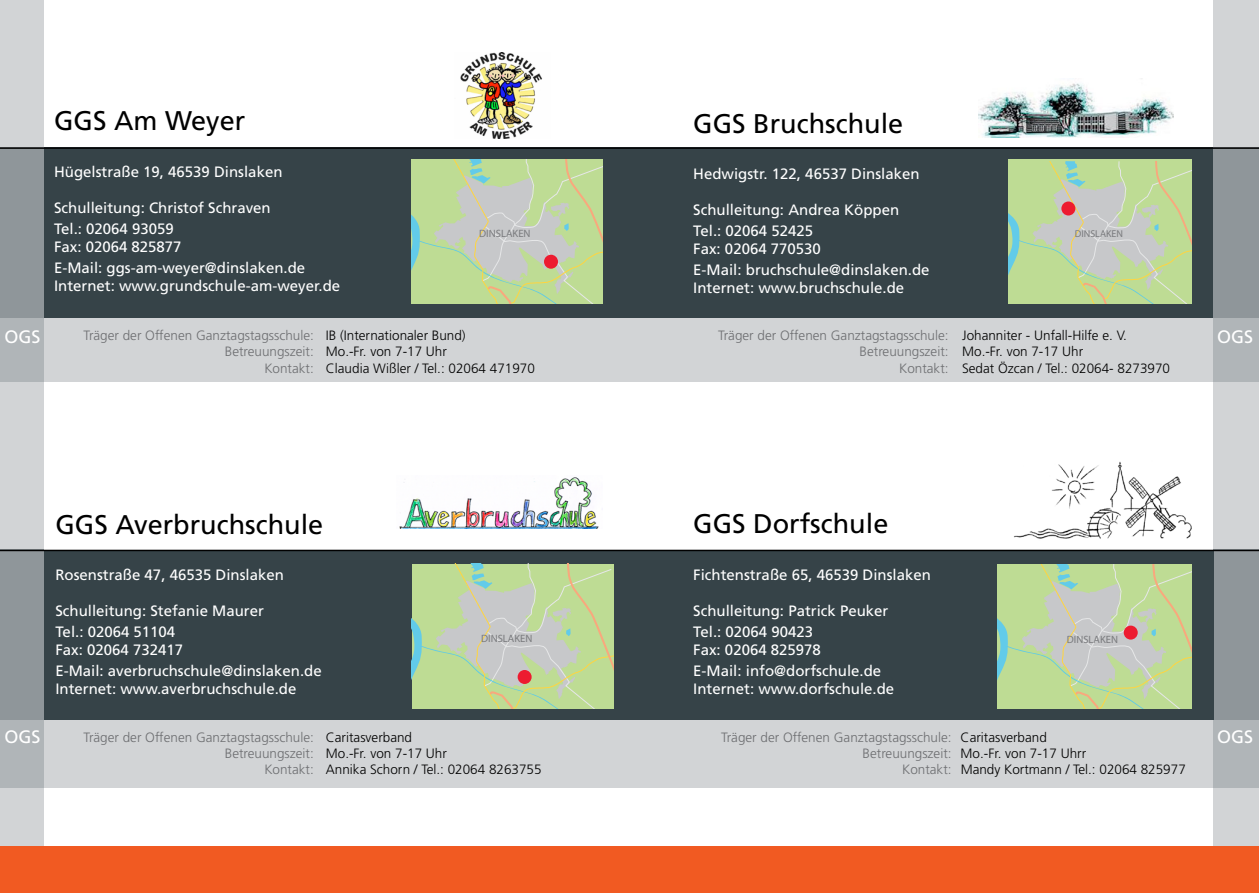
<style>
.page{position:relative;width:1259px;height:893px;background:#fff}
.page>*{position:absolute;margin:0;border:0;box-sizing:border-box;transform-origin:0 0}
.t1{font:27px "Frutiger";color:#000}
.t2{font:18px "Frutiger";color:#fff}
.t3{font:15px/21px "Frutiger";color:#fff}
.t4{font:300 13.5px/16.2px "Frutiger";color:#6d6e71}
.t5{font:300 13.5px "Frutiger";color:#000}
.t6{font:10.65px "Myriad";color:#797a7d}
.t7{font:9.9px "Myriad";color:#797a7d}
.s1{color:#000}
.s2{color:#6d6e71}
</style>
<div class="page">
<div style="left:0;top:0;width:44px;height:847px;background:#d2d4d6"></div>
<div style="left:1214px;top:0;width:45px;height:847px;background:#d2d4d6"></div>
<div style="left:0;top:847px;width:1259px;height:46px;background:#f15a22"></div>
<div style="left:44px;top:148px;width:1169px;height:170px;background:#364348"></div>
<div style="left:44px;top:318px;width:1170px;height:64px;background:#d2d4d6"></div>
<div style="left:44px;top:720px;width:1170px;height:68px;background:#d2d4d6"></div>
<div style="left:0;top:148px;width:44px;height:170px;background:#8f969a"></div>
<div style="left:0;top:318px;width:44px;height:64px;background:#b0b5b8"></div>
<div style="left:0;top:720px;width:44px;height:68px;background:#b0b5b8"></div>
<div style="left:1213px;top:318px;width:46px;height:64px;background:#b0b5b8"></div>
<div style="left:1214px;top:720px;width:45px;height:68px;background:#b0b5b8"></div>
<div style="left:1213px;top:148px;width:46px;height:170px;background:#8f969a"></div>
<div style="left:0;top:550px;width:44px;height:170px;background:#8f969a"></div>
<div style="left:1214px;top:550px;width:45px;height:170px;background:#8f969a"></div>
<div style="left:44px;top:550px;width:1170px;height:170px;background:#364348"></div>
<img style="left:460px;top:53px;width:82px;height:85px">
<img style="left:399px;top:477px;width:200px;height:52px">
<svg style="left:412px;top:564px;width:202px;height:145px;background:#bfd5a4"></svg>
<svg style="left:412px;top:159px;width:191px;height:145px;background:#c0d5a5"></svg>
<div style="left:544px;top:255px;width:14px;height:14px;background:#ed1b30;border-radius:50%"></div>
<img style="left:978px;top:78px;width:196px;height:60px">
<img style="left:1014px;top:461px;width:178px;height:78px">
<svg style="left:997px;top:565px;width:194px;height:144px;background:#bfd5a5"></svg>
<hr style="left:0;top:550px;width:1259px;height:1px;background:#000">
<hr style="left:0;top:147px;width:1259px;height:2px;background:#000">
<div style="left:517px;top:670px;width:14px;height:14px;background:#ed1b30;border-radius:50%"></div>
<div style="left:1123px;top:626px;width:14px;height:14px;background:#ed1b30;border-radius:50%"></div>
<svg style="left:1008px;top:159px;width:183px;height:145px;background:#bfd5a4"></svg>
<div style="left:1061px;top:202px;width:14px;height:13px;background:#ed1b30;border-radius:50%"></div>
<h1 class="t1" style="left:54px;top:105px;width:193px">GGS Am Weyer</h1>
<p class="t3" style="left:54px;top:161px;width:230px">Hügelstraße 19, 46539 Dinslaken</p>
<p class="t3" style="left:54px;top:197px;width:218px">Schulleitung: Christof Schraven<br>Tel.: 02064 93059</p>
<p class="t3" style="left:54px;top:236px;width:253px">Fax: 02064 825877<br>E-Mail: ggs-am-weyer@dinslaken.de</p>
<p class="t3" style="left:54px;top:275px;width:288px">Internet: www.grundschule-am-weyer.de</p>
<p class="t6" style="left:479px;top:228px;width:53px">DINSLAKEN</p>
<h1 class="t1" style="left:693px;top:108px;width:211px">GGS Bruchschule</h1>
<p class="t3" style="left:693px;top:163px;width:228px">Hedwigstr. 122, 46537 Dinslaken</p>
<p class="t3" style="left:693px;top:199px;width:207px">Schulleitung: Andrea Köppen<br>Tel.: 02064 52425</p>
<p class="t3" style="left:693px;top:238px;width:238px">Fax: 02064 770530<br>E-Mail: bruchschule@dinslaken.de</p>
<p class="t3" style="left:693px;top:277px;width:212px">Internet: www.bruchschule.de</p>
<p class="t7" style="left:1075px;top:229px;width:50px">DINSLAKEN</p>
<p class="t4" style="left:225px;top:327px;width:242px;text-indent:-141px">Träger der Offenen Ganztagstagsschule: <span class="s1">IB (Internationaler Bund)<br></span>Betreuungszeit: <span class="s1">Mo.-Fr. von 7-17 Uhr</span></p>
<p class="t5" style="left:264px;top:360px;width:272px"><span class="s2">Kontakt:</span> Claudia Wißler / Tel.: 02064 471970</p>
<p class="t4" style="left:859px;top:327px;width:269px;text-indent:-141px">Träger der Offenen Ganztagstagsschule: <span class="s1">Johanniter - Unfall-Hilfe e. V.<br></span>Betreuungszeit: <span class="s1">Mo.-Fr. von 7-17 Uhr</span></p>
<p class="t5" style="left:899px;top:360px;width:272px"><span class="s2">Kontakt:</span> Sedat Özcan / Tel.: 02064- 8273970</p>
<p class="t2" style="left:5px;top:326px;width:37px">OGS</p>
<p class="t2" style="left:1217px;top:326px;width:37px">OGS</p>
<h1 class="t1" style="left:55px;top:509px;width:269px">GGS Averbruchschule</h1>
<p class="t3" style="left:55px;top:564px;width:230px">Rosenstraße 47, 46535 Dinslaken</p>
<p class="t3" style="left:55px;top:600px;width:210px">Schulleitung: Stefanie Maurer<br>Tel.: 02064 51104</p>
<p class="t3" style="left:55px;top:639px;width:268px">Fax: 02064 732417<br>E-Mail: averbruchschule@dinslaken.de</p>
<p class="t3" style="left:55px;top:678px;width:242px">Internet: www.averbruchschule.de</p>
<p class="t6" style="left:481px;top:633px;width:53px">DINSLAKEN</p>
<h1 class="t1" style="left:693px;top:508px;width:196px">GGS Dorfschule</h1>
<p class="t3" style="left:693px;top:564px;width:239px">Fichtenstraße 65, 46539 Dinslaken</p>
<p class="t3" style="left:693px;top:600px;width:197px">Schulleitung: Patrick Peuker<br>Tel.: 02064 90423</p>
<p class="t3" style="left:693px;top:639px;width:189px">Fax: 02064 825978<br>E-Mail: info@dorfschule.de</p>
<p class="t3" style="left:693px;top:678px;width:202px">Internet: www.dorfschule.de</p>
<p class="t6" style="left:1066px;top:634px;width:53px">DINSLAKEN</p>
<p class="t2" style="left:5px;top:726px;width:37px">OGS</p>
<p class="t2" style="left:1217px;top:726px;width:37px">OGS</p>
<p class="t4" style="left:84px;top:729px;width:330px">Träger der Offenen Ganztagstagsschule: <span class="s1">Caritasverband</span></p>
<p class="t5" style="left:225px;top:746px;width:224px"><span class="s2">Betreuungszeit:</span> Mo.-Fr. von 7-17 Uhr</p>
<p class="t5" style="left:264px;top:762px;width:279px"><span class="s2">Kontakt:</span> Annika Schorn / Tel.: 02064 8263755</p>
<p class="t4" style="left:721px;top:729px;width:327px">Träger der Offenen Ganztagstagsschule: <span class="s1">Caritasverband</span></p>
<p class="t5" style="left:862px;top:746px;width:225px"><span class="s2">Betreuungszeit:</span> Mo.-Fr. von 7-17 Uhrr</p>
<p class="t5" style="left:902px;top:762px;width:285px"><span class="s2">Kontakt:</span> Mandy Kortmann / Tel.: 02064 825977</p>
</div>
